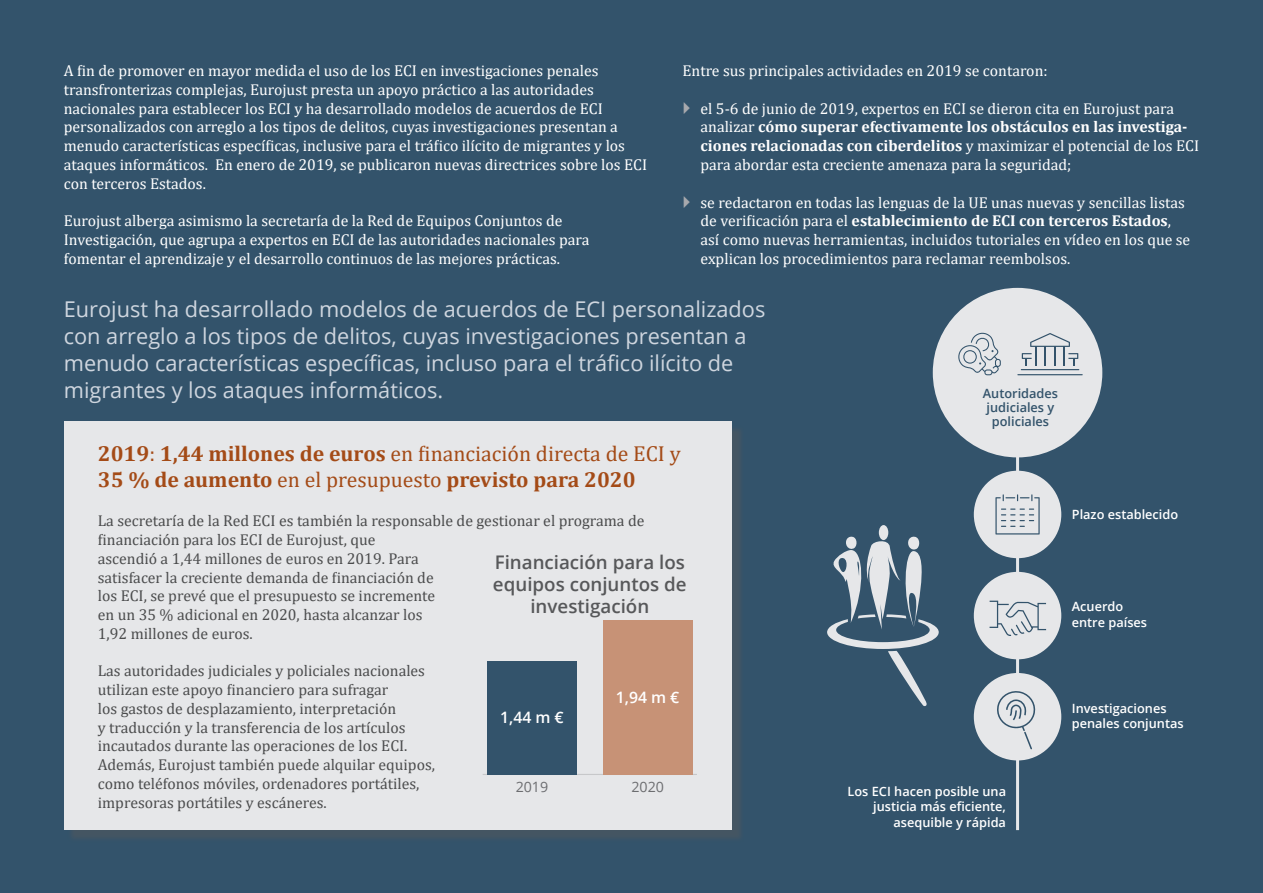
<style>
.page{position:relative;width:1263px;height:893px;background:#33536b}
.page>*{position:absolute;margin:0;border:0;box-sizing:border-box;transform-origin:0 0}
.t1{font:21.75px/27px "Open Sans";color:#cfd6df}
.t2{font:21.75px "Cambria";color:#a44b17}
.t3{font:700 21.75px "Cambria";color:#a44b17}
.Chapter_heading{font:600 18.75px/21.8px "Open Sans";color:#57585a;text-align:center}
.t4{font:15.75px/18.8px "Cambria";color:#fff}
.t5{font:15.75px/18.8px "Cambria";color:#4b4c4d}
.t6{font:600 15.75px "Open Sans";color:#fff}
.t7{font:14.25px "Open Sans";color:#6c6d70}
.t8{font:600 12.75px/15.8px "Open Sans";color:#fff}
.t9{font:600 12.75px/14.2px "Open Sans";color:#33536b;text-align:center}
.s1{font-weight:700}
.s2{font-weight:400}
</style>
<div class="page">
<hr style="left:1016px;top:441px;width:3px;height:389px;background:#e6e7e9">
<div style="left:879px;top:525px;width:9px;height:15px;background:#e6e7e9;border-radius:50%"></div>
<svg style="left:827px;top:535px;width:112px;height:172px"></svg>
<div style="left:933px;top:288px;width:169px;height:169px;background:#e6e7e9;border-radius:50%"></div>
<hr style="left:1017px;top:374px;width:66px;height:1px;background:#33536b">
<hr style="left:1021px;top:369px;width:58px;height:1px;background:#33536b">
<svg style="left:1022px;top:333px;width:56px;height:33px"></svg>
<svg style="left:958px;top:333px;width:43px;height:42px"></svg>
<div style="left:974px;top:471px;width:87px;height:87px;background:#e6e7e9;border-radius:50%"></div>
<svg style="left:995px;top:494px;width:45px;height:40px"></svg>
<div style="left:974px;top:572px;width:87px;height:87px;background:#e6e7e9;border-radius:50%"></div>
<svg style="left:989px;top:601px;width:57px;height:35px"></svg>
<div style="left:974px;top:673px;width:87px;height:87px;background:#e6e7e9;border-radius:50%"></div>
<svg style="left:997px;top:691px;width:39px;height:58px"></svg>
<div style="left:68px;top:425px;width:676px;height:417px;background:#57585a;opacity:.5"></div>
<div style="left:64px;top:421px;width:667px;height:408px;background:#e6e7e9"></div>
<hr style="left:483px;top:774px;width:214px;height:1px;background:#c7c8ca">
<div style="left:487px;top:661px;width:90px;height:113px;background:#33536b"></div>
<div style="left:603px;top:620px;width:90px;height:155px;background:#c79276"></div>
<p class="t4" style="left:64px;top:61px;width:585px">A fin de promover en mayor medida el uso de los ECI en investigaciones penales transfronterizas complejas, Eurojust presta un apoyo práctico a las autoridades nacionales para establecer los ECI y ha desarrollado modelos de acuerdos de ECI personalizados con arreglo a los tipos de delitos, cuyas investigaciones presentan a menudo características específicas, inclusive para el tráfico ilícito de migrantes y los ataques informáticos. En enero de 2019, se publicaron nuevas directrices sobre los ECI con terceros Estados.</p>
<p class="t4" style="left:64px;top:211px;width:527px">Eurojust alberga asimismo la secretaría de la Red de Equipos Conjuntos de<br>Investigación, que agrupa a expertos en ECI de las autoridades nacionales para fomentar el aprendizaje y el desarrollo continuos de las mejores prácticas.</p>
<p class="t1" style="left:64px;top:295px;width:703px">Eurojust ha desarrollado modelos de acuerdos de ECI personalizados con arreglo a los tipos de delitos, cuyas investigaciones presentan a menudo características específicas, incluso para el tráfico ilícito de migrantes y los ataques informáticos.</p>
<p class="t4" style="left:682px;top:61px;width:367px">Entre sus principales actividades en 2019 se contaron:</p>
<p class="t4" style="left:700px;top:99px;width:500px">el 5-6 de junio de 2019, expertos en ECI se dieron cita en Eurojust para analizar <span class="s1">cómo superar efectivamente los obstáculos en las investiga&shy;ciones relacionadas con ciberdelitos</span> y maximizar el potencial de los ECI para abordar esta creciente amenaza para la seguridad;</p>
<p class="t4" style="left:700px;top:193px;width:491px">se redactaron en todas las lenguas de la UE unas nuevas y sencillas listas de verificación para el <span class="s1">establecimiento de ECI con terceros Estados</span>, así como nuevas herramientas, incluidos tutoriales en vídeo en los que se explican los procedimientos para reclamar reembolsos.</p>
<p class="t9" style="left:983px;top:386px;width:77px">Autoridades judiciales y policiales</p>
<p class="t2" style="left:98px;top:441px;width:584px"><span class="s1">2019</span>: <span class="s1">1,44 millones de euros</span> en financiación directa de ECI y</p>
<p class="t3" style="left:98px;top:465px;width:539px">35 % de aumento <span class="s2">en el presupuesto</span> previsto para 2020</p>
<p class="t5" style="left:98px;top:512px;width:548px">La secretaría de la Red ECI es también la responsable de gestionar el programa de financiación para los ECI de Eurojust, que<br>ascendió a 1,44 millones de euros en 2019. Para<br>satisfacer la creciente demanda de financiación de<br>los ECI, se prevé que el presupuesto se incremente<br>en un 35 % adicional en 2020, hasta alcanzar los<br>1,92 millones de euros.</p>
<p class="t5" style="left:98px;top:662px;width:339px">Las autoridades judiciales y policiales nacionales utilizan este apoyo financiero para sufragar<br>los gastos de desplazamiento, interpretación<br>y traducción y la transferencia de los artículos incautados durante las operaciones de los ECI.<br>Además, Eurojust también puede alquilar equipos, como teléfonos móviles, ordenadores portátiles, impresoras portátiles y escáneres.</p>
<p class="Chapter_heading" style="left:493px;top:551px;width:195px">Financiación para los equipos conjuntos de investigación</p>
<p class="t6" style="left:616px;top:687px;width:65px">1,94 m €</p>
<p class="t6" style="left:500px;top:707px;width:65px">1,44 m €</p>
<p class="t7" style="left:516px;top:777px;width:34px">2019</p>
<p class="t7" style="left:631px;top:777px;width:34px">2020</p>
<p class="t8" style="left:847px;top:783px;width:160px">Los ECI hacen posible una</p>
<p class="t8" style="left:873px;top:798px;width:134px">justicia más eficiente,</p>
<p class="t8" style="left:893px;top:814px;width:114px">asequible y rápida</p>
<p class="t8" style="left:1072px;top:506px;width:108px">Plazo establecido</p>
<p class="t8" style="left:1072px;top:599px;width:53px">Acuerdo</p>
<p class="t8" style="left:1072px;top:614px;width:77px">entre países</p>
<p class="t8" style="left:1072px;top:700px;width:113px">Investigaciones penales conjuntas</p>
</div>
